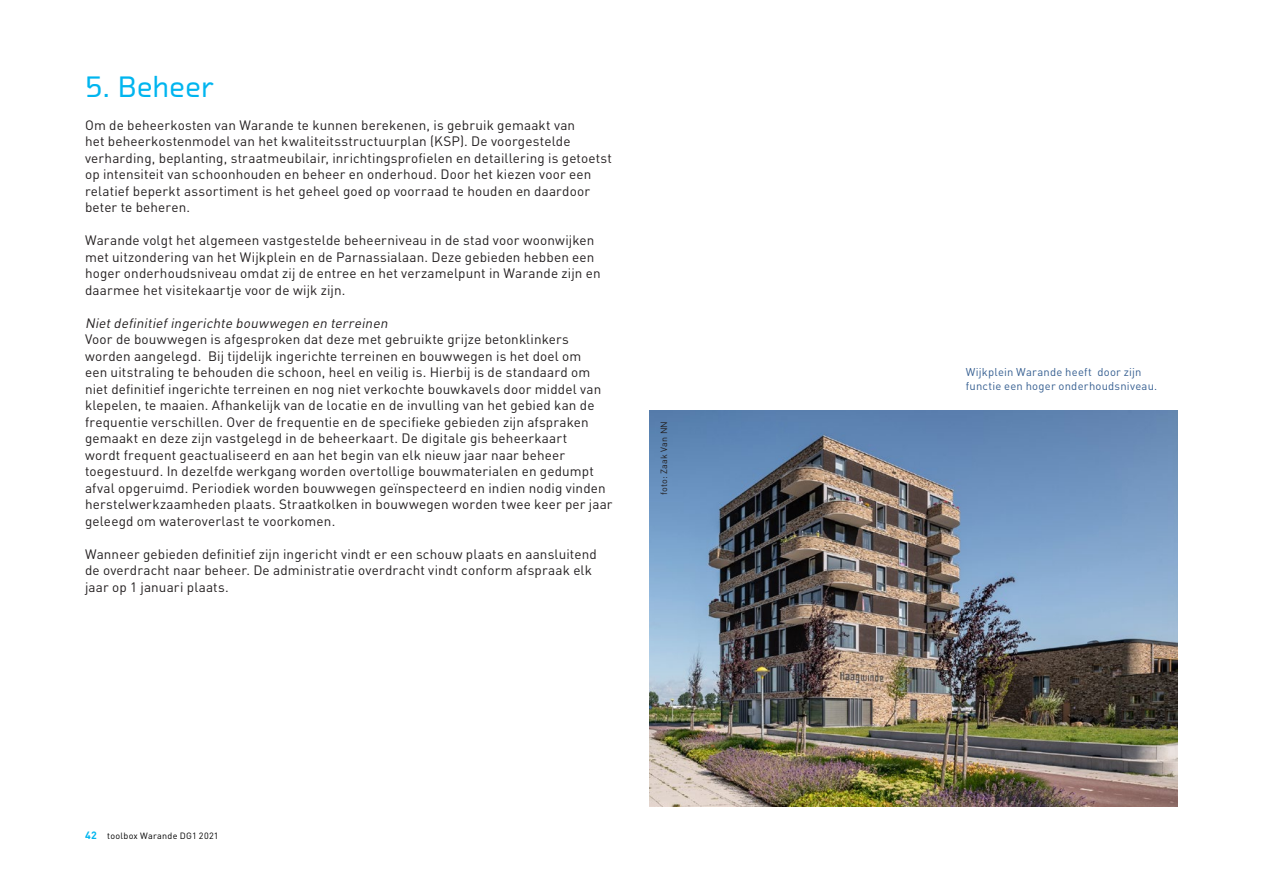
<style>
.page{position:relative;width:1263px;height:893px;background:#fff}
.page>*{position:absolute;margin:0;border:0;box-sizing:border-box;transform-origin:0 0}
.Heading_2{font:500 30px "Chambers Sans OT";color:#00b5ef}
.t1{font:13.5px/16.5px "DIN Pro";letter-spacing:.01em;color:#231f20}
._7_Nadruk{font:italic 13.5px "DIN Pro";color:#231f20}
.bijschrijft_blauw{font:11.25px/13.5px "DIN Pro";letter-spacing:.02em;color:#365f91}
.t2{font:9px "DIN Pro";letter-spacing:.03em;color:#000}
.bron_foto{font:9px "DIN Pro";letter-spacing:.025em;color:#231f20}
.s1{font-weight:700;font-size:10.5px;color:#00b6ef}
</style>
<div class="page">
<img style="left:650px;top:410px;width:528px;height:396px">
<p class="Heading_2" style="left:85px;top:68px;width:130px">5. Beheer</p>
<p class="t1" style="left:85px;top:116px;width:528px">Om de beheerkosten van Warande te kunnen berekenen, is gebruik gemaakt van<br>het beheerkostenmodel van het kwaliteitsstructuurplan (KSP). De voorgestelde verharding, beplanting, straatmeubilair, inrichtingsprofielen en detaillering is getoetst op intensiteit van schoonhouden en beheer en onderhoud. Door het kiezen voor een relatief beperkt assortiment is het geheel goed op voorraad te houden en daardoor beter te beheren.</p>
<p class="t1" style="left:85px;top:232px;width:517px">Warande volgt het algemeen vastgestelde beheerniveau in de stad voor woonwijken met uitzondering van het Wijkplein en de Parnassialaan. Deze gebieden hebben een hoger onderhoudsniveau omdat zij de entree en het verzamelpunt in Warande zijn en daarmee het visitekaartje voor de wijk zijn.</p>
<p class="_7_Nadruk" style="left:85px;top:314px;width:307px">Nietdefinitiefingerichte bouwwegen en terreinen</p>
<p class="t1" style="left:85px;top:331px;width:529px">Voor de bouwwegen is afgesproken dat deze met gebruikte grijze betonklinkers worden aangelegd. Bij tijdelijk ingerichte terreinen en bouwwegen is het doel om<br>een uitstraling te behouden die schoon, heel en veilig is. Hierbij is de standaard om niet definitief ingerichte terreinen en nog niet verkochte bouwkavels door middel van klepelen, te maaien. Afhankelijk van de locatie en de invulling van het gebied kan de frequentie verschillen. Over de frequentie en de specifieke gebieden zijn afspraken gemaakt en deze zijn vastgelegd in de beheerkaart. De digitale gis beheerkaart<br>wordt frequent geactualiseerd en aan het begin van elk nieuw jaar naar beheer toegestuurd. In dezelfde werkgang worden overtollige bouwmaterialen en gedumpt afval opgeruimd. Periodiek worden bouwwegen geïnspecteerd en indien nodig vinden herstelwerkzaamheden plaats. Straatkolken in bouwwegen worden twee keer per jaar geleegd om wateroverlast te voorkomen.</p>
<p class="t1" style="left:85px;top:545px;width:513px">Wanneer gebieden definitief zijn ingericht vindt er een schouw plaats en aansluitend de overdracht naar beheer. De administratie overdracht vindt conform afspraak elk jaar op 1 januari plaats.</p>
<p class="bron_foto" style="left:658px;top:495px;width:76px;rotate:-90deg">foto: Zaak Van NN</p>
<p class="t2" style="left:85px;top:830px;width:135px"><span class="s1">42</span> toolbox Warande DG1 2021</p>
<p class="bijschrijft_blauw" style="left:966px;top:365px;width:193px">Wijkplein Warande heeft door zijn functie een hoger onderhoudsniveau.</p>
</div>
